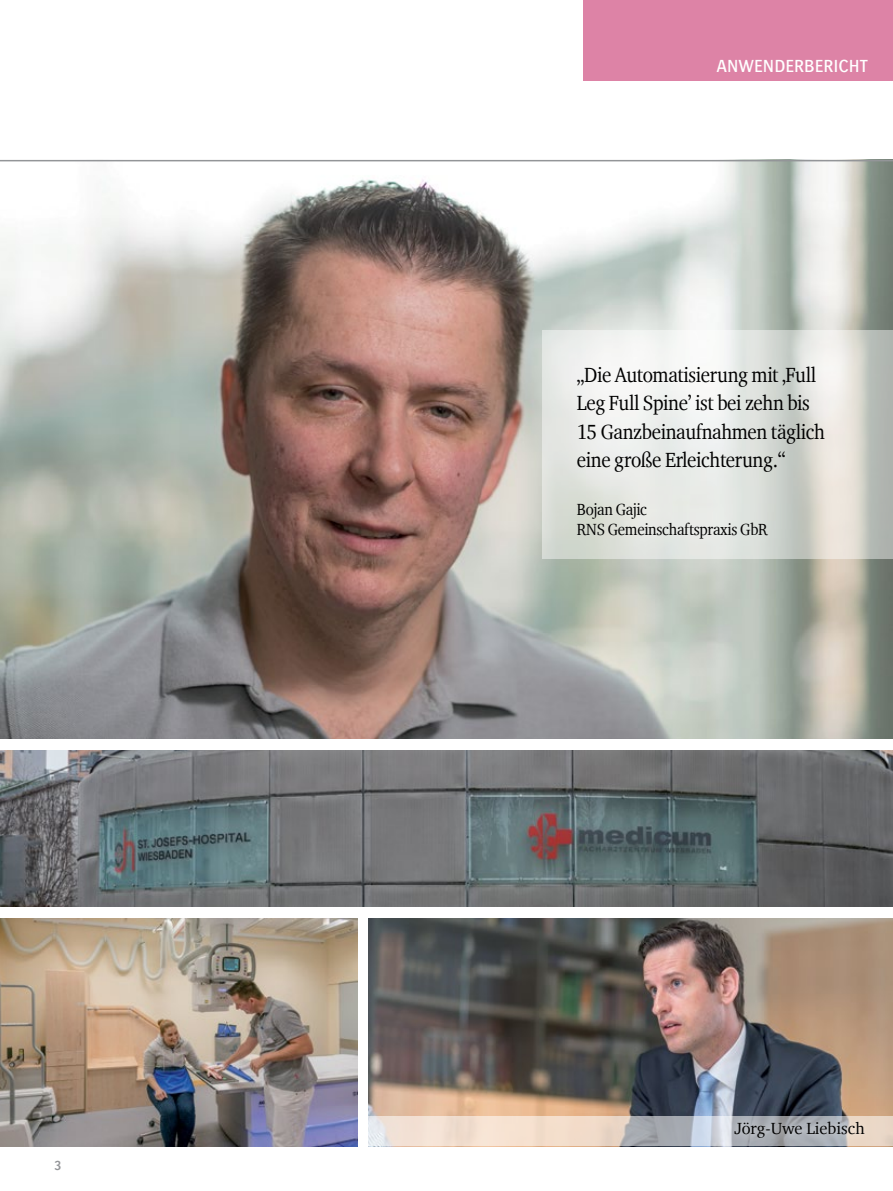
<style>
.page{position:relative;width:893px;height:1191px;background:#fff}
.page>*{position:absolute;margin:0;border:0;box-sizing:border-box;transform-origin:0 0}
.t1{font:21px/28.5px "Charter ITC For Agfa";letter-spacing:-.02em;color:#000;scale:.91 1}
.t2{font:500 18px "Bosis For Agfa";color:#fff}
.t3{font:16.5px/19.5px "Charter ITC For Agfa";letter-spacing:-.02em;color:#000;scale:.91 1}
.t4{font:16.5px "Charter ITC For Agfa";color:#000}
.t5{font:600 13.5px "Bosis For Agfa";color:#939598}
</style>
<div class="page">
<img style="left:369px;top:918px;width:524px;height:198px">
<img style="left:0;top:161px;width:893px;height:577px">
<svg style="left:543px;top:330px;width:350px;height:228px"></svg>
<hr style="left:0;top:160px;width:893px;height:1px;background:#939598">
<img style="left:0;top:750px;width:893px;height:156px">
<img style="left:0;top:918px;width:357px;height:228px">
<svg style="left:369px;top:1116px;width:524px;height:30px;background:#e0d4cb"></svg>
<div style="left:726px;top:1113px;width:147px;height:34px;background:#fff;opacity:.75"></div>
<div style="left:584px;top:0;width:309px;height:81px;background:#dd83a6"></div>
<p class="t5" style="left:54px;top:1158px;width:9px">3</p>
<p class="t2" style="left:716px;top:56px;width:153px">ANWENDERBERICHT</p>
<p class="t1" style="left:577px;top:360px;width:274px">„Die Automatisierung mit ‚Full<br>Leg Full Spine’ ist bei zehn bis<br>15 Ganzbeinaufnahmen täglich eine große Erleichterung.“</p>
<p class="t3" style="left:577px;top:499px;width:211px">Bojan Gajic<br>RNS Gemeinschaftspraxis GbR</p>
<p class="t4" style="left:734px;top:1118px;width:132px">Jörg-Uwe Liebisch</p>
</div>
